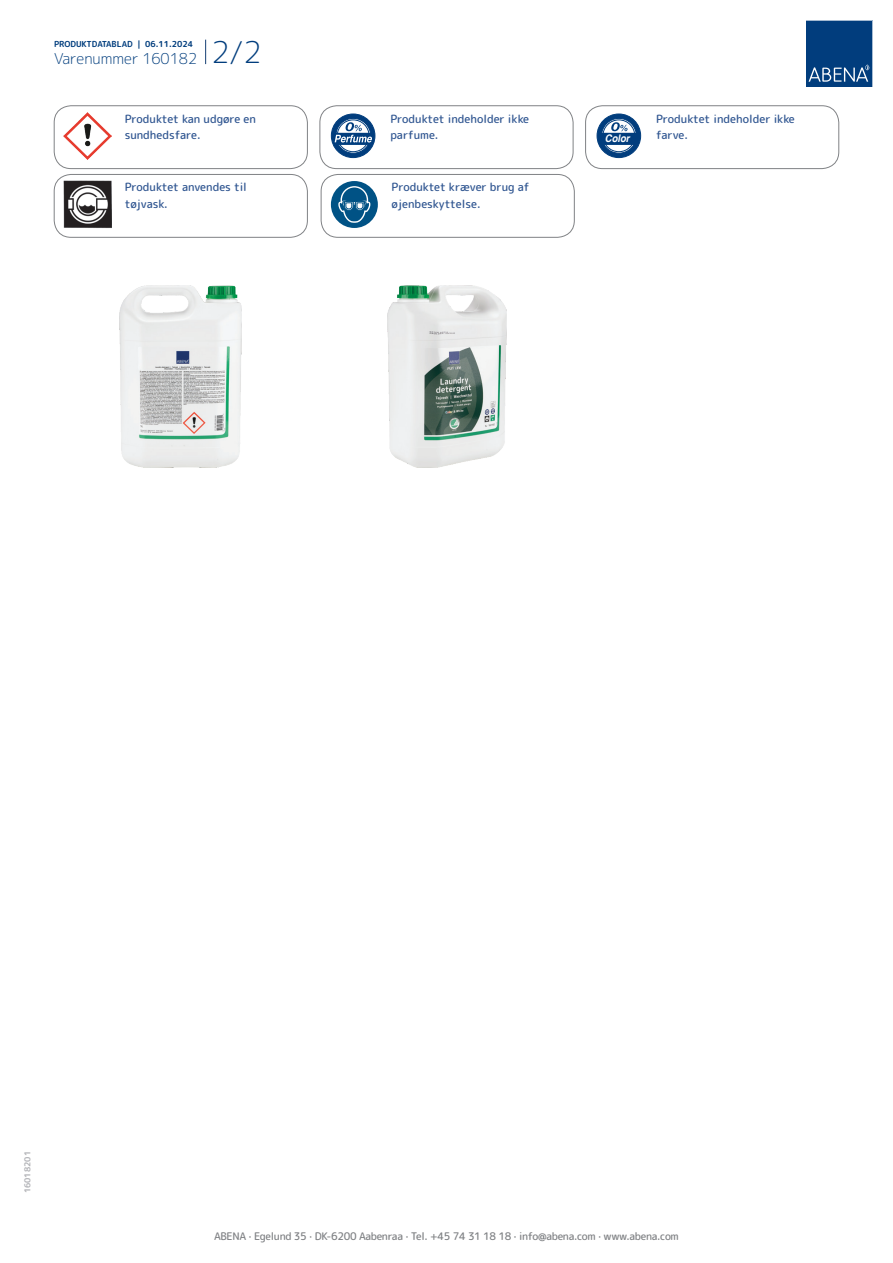
<style>
.page{position:relative;width:893px;height:1263px;background:#fff}
.page>*{position:absolute;margin:0;border:0;box-sizing:border-box;transform-origin:0 0}
.t1{font:300 15px "Rounded Mplus 1 c";color:#013d7d}
.t2{font:500 11.25px/16.5px "Rounded Mplus 1 c";color:#305691}
.t3{font:500 10.5px "Rounded Mplus 1 c";letter-spacing:-.03em;color:#808285}
.t4{font:italic 700 10.5px "Helvetica";letter-spacing:-.005em;color:#fff;scale:.9 1}
.t5{font:700 8.25px "Rounded Mplus 1 c";color:#013d7d}
.t6{font:700 8.25px "Rounded Mplus 1 c";color:#b2b3b7}
.s1{font-size:30px}
</style>
<div class="page">
<svg style="left:205px;top:40px;width:1px;height:24px"></svg>
<svg style="left:806px;top:20px;width:67px;height:67px;background:#144b86"></svg>
<img style="left:64px;top:112px;width:47px;height:47px">
<div style="left:54px;top:106px;width:254px;height:63px;border:1px solid #808285;border-radius:17px"></div>
<div style="left:331px;top:114px;width:44px;height:44px;background:#013d7d;border-radius:50%"></div>
<div style="left:331px;top:114px;width:44px;height:44px;border:1px solid #013d7d;border-radius:50%"></div>
<svg style="left:336px;top:118px;width:35px;height:35px"></svg>
<div style="left:335px;top:118px;width:36px;height:36px;border:1px solid #013d7d;border-radius:50%"></div>
<div style="left:337px;top:120px;width:32px;height:32px;border:1px solid #013d7d;border-radius:50%"></div>
<svg style="left:333px;top:122px;width:39px;height:23px"></svg>
<div style="left:320px;top:106px;width:253px;height:63px;border:1px solid #808285;border-radius:17px"></div>
<div style="left:597px;top:114px;width:44px;height:44px;background:#013d7d;border-radius:50%"></div>
<div style="left:597px;top:114px;width:44px;height:44px;border:1px solid #013d7d;border-radius:50%"></div>
<svg style="left:601px;top:118px;width:35px;height:35px"></svg>
<div style="left:601px;top:118px;width:36px;height:36px;border:1px solid #013d7d;border-radius:50%"></div>
<div style="left:603px;top:120px;width:32px;height:32px;border:1px solid #013d7d;border-radius:50%"></div>
<svg style="left:598px;top:122px;width:40px;height:23px"></svg>
<div style="left:585px;top:106px;width:254px;height:63px;border:1px solid #808285;border-radius:17px"></div>
<img style="left:64px;top:181px;width:47px;height:47px">
<div style="left:54px;top:174px;width:254px;height:63px;border:1px solid #808285;border-radius:17px"></div>
<div style="left:331px;top:181px;width:47px;height:47px;background:#005285;border-radius:50%"></div>
<svg style="left:338px;top:181px;width:32px;height:42px"></svg>
<div style="left:321px;top:174px;width:253px;height:63px;border:1px solid #808285;border-radius:17px"></div>
<img style="left:120px;top:285px;width:122px;height:183px">
<img style="left:388px;top:285px;width:118px;height:183px">
<p class="t5" style="left:54px;top:38px;width:141px">PRODUKTDATABLAD | 06.11.2024</p>
<h1 class="t1" style="left:54px;top:48px;width:209px">Varenummer 160182 <span class="s1">2/2</span></h1>
<p class="t2" style="left:125px;top:110px;width:133px">Produktet kan udgøre en sundhedsfare.</p>
<p class="t2" style="left:390px;top:110px;width:140px">Produktet indeholder ikke parfume.</p>
<p class="t2" style="left:656px;top:110px;width:140px">Produktet indeholder ikke</p>
<p class="t4" style="left:605px;top:130px;width:29px">Color</p>
<p class="t2" style="left:656px;top:127px;width:33px">farve.</p>
<p class="t2" style="left:125px;top:179px;width:124px">Produktet anvendes til tøjvask.</p>
<p class="t2" style="left:392px;top:179px;width:139px">Produktet kræver brug af øjenbeskyttelse.</p>
<p class="t6" style="left:22px;top:1193px;width:44px;rotate:-90deg">16018201</p>
<p class="t3" style="left:214px;top:1229px;width:466px">ABENA · Egelund 35 · DK-6200 Aabenraa · Tel. +45 74 31 18 18 · info@abena.com · www.abena.com</p>
</div>
